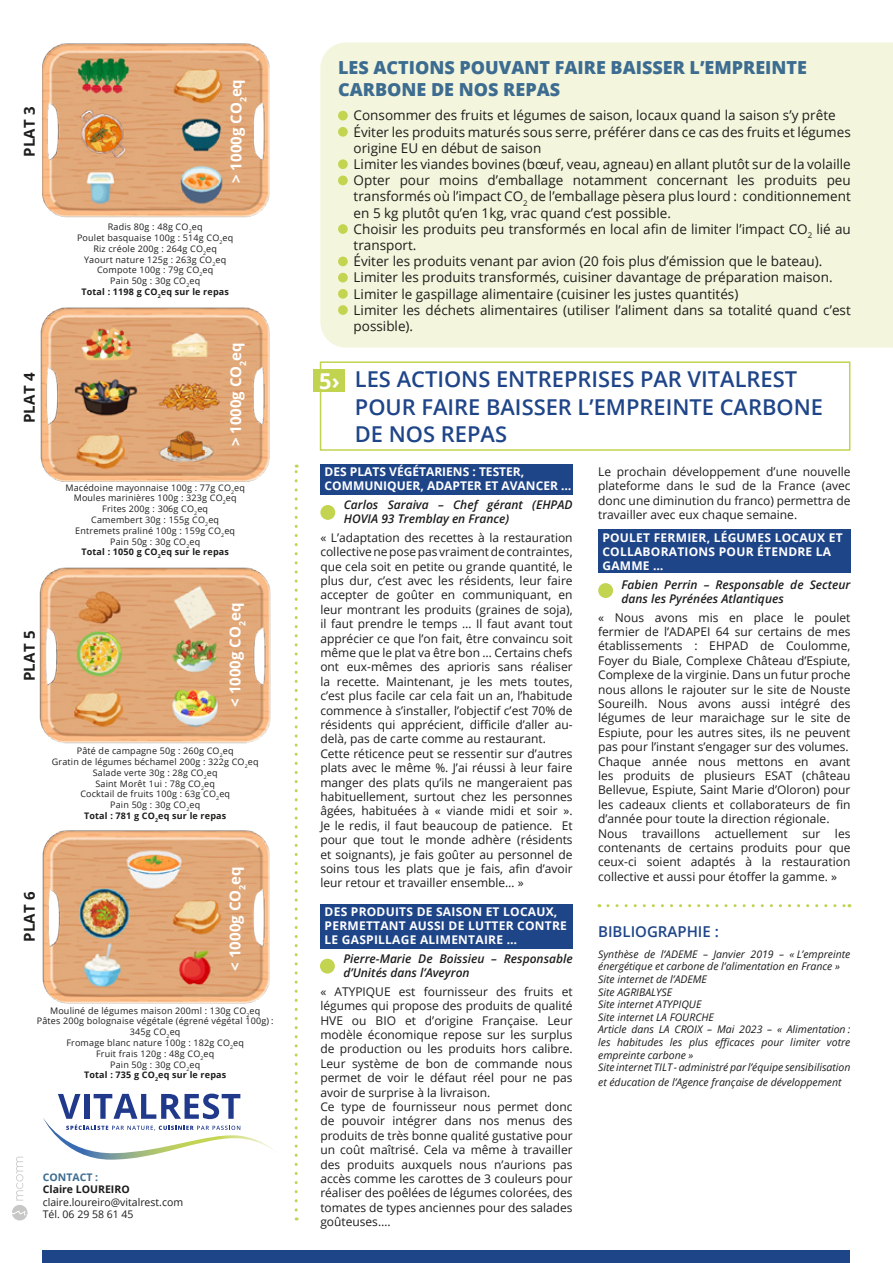
<style>
.page{position:relative;width:893px;height:1263px;background:#fff}
.page>*{position:absolute;margin:0;border:0;box-sizing:border-box;transform-origin:0 0}
.t1{font:600 21.9px/27px "Open Sans";color:#1f4589}
.t2{font:700 21.9px "Open Sans";color:#fff}
.t3{font:800 18px/21.6px "Open Sans";color:#3d6c91}
.t4{font:700 15px "Open Sans";color:#fff}
.t5{font:700 15px "Open Sans";letter-spacing:.02em;color:#1d1d1b}
.t6{font:600 15px "Open Sans";color:#1f4589}
.t7{font:13.5px/16.2px "Open Sans";color:#1d1d1b}
.t8{font:12px/14.4px "Open Sans";color:#1d1d1b}
.t9{font:italic 600 12px/14.4px "Open Sans";color:#1d1d1b}
.t10{font:700 12px/14.1px "Open Sans";letter-spacing:.02em;color:#fff}
.t11{font:700 12px/14.1px "Open Sans";color:#fff}
.t12{font:italic 10.5px/12.6px "Open Sans";color:#1d1d1b}
.t13{font:10.5px/12.6px "Open Sans";color:#1d1d1b}
.t14{font:700 10.5px "Open Sans";color:#1d1d1b}
.t15{font:700 10.5px "Open Sans";color:#3d6c91}
.t16{font:9px/10.8px "Open Sans";letter-spacing:.02em;color:#1d1d1b;text-align:center}
.s1{font-weight:700}
</style>
<div class="page">
<div style="left:320px;top:464px;width:253px;height:31px;background:#1f4589"></div>
<div style="left:320px;top:904px;width:253px;height:45px;background:#1f4589"></div>
<div style="left:598px;top:529px;width:252px;height:44px;background:#1f4589"></div>
<div style="left:320px;top:43px;width:573px;height:305px;background:#f3f6dc"></div>
<div style="left:43px;top:1250px;width:807px;height:13px;background:#1f4589"></div>
<div style="left:338px;top:111px;width:10px;height:9px;background:#c3d450;border-radius:50%"></div>
<div style="left:338px;top:127px;width:10px;height:10px;background:#c3d450;border-radius:50%"></div>
<div style="left:338px;top:159px;width:10px;height:10px;background:#c3d450;border-radius:50%"></div>
<div style="left:338px;top:176px;width:10px;height:9px;background:#c3d450;border-radius:50%"></div>
<div style="left:338px;top:224px;width:10px;height:10px;background:#c3d450;border-radius:50%"></div>
<div style="left:338px;top:257px;width:10px;height:9px;background:#c3d450;border-radius:50%"></div>
<div style="left:338px;top:273px;width:10px;height:9px;background:#c3d450;border-radius:50%"></div>
<div style="left:338px;top:289px;width:10px;height:10px;background:#c3d450;border-radius:50%"></div>
<div style="left:338px;top:305px;width:10px;height:10px;background:#c3d450;border-radius:50%"></div>
<svg style="left:12px;top:1157px;width:16px;height:63px"></svg>
<svg style="left:43px;top:1093px;width:233px;height:67px"></svg>
<img style="left:40px;top:307px;width:230px;height:175px">
<img style="left:40px;top:567px;width:231px;height:177px">
<img style="left:42px;top:830px;width:228px;height:173px">
<img style="left:42px;top:43px;width:228px;height:174px">
<svg style="left:295px;top:465px;width:3px;height:745px"></svg>
<svg style="left:608px;top:904px;width:242px;height:3px"></svg>
<div style="left:320px;top:361px;width:530px;height:90px;border:2px solid #c2d350"></div>
<div style="left:314px;top:370px;width:31px;height:22px;background:#c2d350"></div>
<div style="left:320px;top:505px;width:15px;height:15px;background:#c3d450;border-radius:50%"></div>
<div style="left:320px;top:959px;width:15px;height:14px;background:#c3d450;border-radius:50%"></div>
<div style="left:598px;top:583px;width:15px;height:15px;background:#c3d450;border-radius:50%"></div>
<p class="t5" style="left:19px;top:157px;width:52px;rotate:-90deg">PLAT 3</p>
<p class="t5" style="left:19px;top:423px;width:52px;rotate:-90deg">PLAT 4</p>
<p class="t4" style="left:225px;top:183px;width:105px;rotate:-90deg">&gt; 1000g CO<sub>2</sub>eq</p>
<p class="t16" style="left:77px;top:221px;width:158px">Radis 80g : 48g CO<sub>2</sub>eq<br>Poulet basquaise 100g : 514g CO<sub>2</sub>eq<br>Riz créole 200g : 264g CO<sub>2</sub>eq<br>Yaourt nature 125g : 263g CO<sub>2</sub>eq<br>Compote 100g : 79g CO<sub>2</sub>eq<br>Pain 50g : 30g CO<sub>2</sub>eq<br><span class="s1">Total : 1198 g CO</span><sub>2</sub><span class="s1">eq sur le repas</span></p>
<p class="t4" style="left:225px;top:446px;width:105px;rotate:-90deg">&gt; 1000g CO<sub>2</sub>eq</p>
<p class="t16" style="left:65px;top:482px;width:181px">Macédoine mayonnaise 100g : 77g CO<sub>2</sub>eq<br>Moules marinières 100g : 323g CO<sub>2</sub>eq<br>Frites 200g : 306g CO<sub>2</sub>eq<br>Camembert 30g : 155g CO<sub>2</sub>eq<br>Entremets praliné 100g : 159g CO<sub>2</sub>eq<br>Pain 50g : 30g CO<sub>2</sub>eq<br><span class="s1">Total : 1050 g CO</span><sub>2</sub><span class="s1">eq sur le repas</span></p>
<p class="t5" style="left:19px;top:681px;width:52px;rotate:-90deg">PLAT 5</p>
<p class="t4" style="left:224px;top:707px;width:105px;rotate:-90deg">&lt; 1000g CO<sub>2</sub>eq</p>
<p class="t16" style="left:52px;top:745px;width:208px">Pâté de campagne 50g : 260g CO<sub>2</sub>eq<br>Gratin de légumes béchamel 200g : 322g CO<sub>2</sub>eq<br>Salade verte 30g : 28g CO<sub>2</sub>eq<br>Saint Morêt 1ui : 78g CO<sub>2</sub>eq<br>Cocktail de fruits 100g : 63g CO<sub>2</sub>eq<br>Pain 50g : 30g CO<sub>2</sub>eq<br><span class="s1">Total : 781 g CO</span><sub>2</sub><span class="s1">eq sur le repas</span></p>
<p class="t5" style="left:19px;top:942px;width:52px;rotate:-90deg">PLAT 6</p>
<p class="t4" style="left:224px;top:970px;width:105px;rotate:-90deg">&lt; 1000g CO<sub>2</sub>eq</p>
<p class="t16" style="left:37px;top:1005px;width:238px">Mouliné de légumes maison 200ml : 130g CO<sub>2</sub>eq<br>Pâtes 200g bolognaise végétale (égrené végétal 100g) :<br>345g CO<sub>2</sub>eq<br>Fromage blanc nature 100g : 182g CO<sub>2</sub>eq<br>Fruit frais 120g : 48g CO<sub>2</sub>eq<br>Pain 50g : 30g CO<sub>2</sub>eq<br><span class="s1">Total : 735 g CO</span><sub>2</sub><span class="s1">eq sur le repas</span></p>
<p class="t15" style="left:43px;top:1169px;width:57px">CONTACT :</p>
<p class="t14" style="left:43px;top:1182px;width:88px">Claire LOUREIRO</p>
<p class="t13" style="left:43px;top:1195px;width:142px">claire.loureiro@vitalrest.com<br>Tél. 06 29 58 61 45</p>
<h2 class="t3" style="left:338px;top:56px;width:471px">LES ACTIONS POUVANT FAIRE BAISSER L’EMPREINTE<br>CARBONE DE NOS REPAS</h2>
<p class="t7" style="left:354px;top:107px;width:499px">Consommer des fruits et légumes de saison, locaux quand la saison s’y prête Éviter les produits maturés sous serre, préférer dans ce cas des fruits et légumes origine EU en début de saison<br>Limiter les viandes bovines (bœuf, veau, agneau) en allant plutôt sur de la volaille Opter pour moins d’emballage notamment concernant les produits peu transformés où l’impact CO<sub>2</sub> de l’emballage pèsera plus lourd : conditionnement en 5 kg plutôt qu’en 1kg, vrac quand c’est possible.<br>Choisir les produits peu transformés en local afin de limiter l’impact CO<sub>2</sub> lié au transport.<br>Éviter les produits venant par avion (20 fois plus d’émission que le bateau).<br>Limiter les produits transformés, cuisiner davantage de préparation maison.<br>Limiter le gaspillage alimentaire (cuisiner les justes quantités)<br>Limiter les déchets alimentaires (utiliser l’aliment dans sa totalité quand c’est possible).</p>
<h1 class="t2" style="left:319px;top:365px;width:22px">5›</h1>
<h1 class="t1" style="left:355px;top:366px;width:470px">LES ACTIONS ENTREPRISES PAR VITALREST<br>POUR FAIRE BAISSER L’EMPREINTE CARBONE<br>DE NOS REPAS</h1>
<p class="t11" style="left:325px;top:464px;width:248px">DES PLATS VÉGÉTARIENS : TESTER,<br>COMMUNIQUER, ADAPTER ET AVANCER …</p>
<p class="t9" style="left:344px;top:497px;width:230px">Carlos Saraiva – Chef gérant (EHPAD<br>HOVIA 93 Tremblay en France)</p>
<p class="t8" style="left:320px;top:530px;width:254px">« L’adaptation des recettes à la restauration collective ne pose pas vraiment de contraintes, que cela soit en petite ou grande quantité, le plus dur, c’est avec les résidents, leur faire accepter de goûter en communiquant, en leur montrant les produits (graines de soja), il faut prendre le temps … Il faut avant tout apprécier ce que l’on fait, être convaincu soit même que le plat va être bon … Certains chefs ont eux-mêmes des aprioris sans réaliser la recette. Maintenant, je les mets toutes, c’est plus facile car cela fait un an, l’habitude commence à s’installer, l’objectif c’est 70% de résidents qui apprécient, difficile d’aller au&shy;delà, pas de carte comme au restaurant.<br>Cette réticence peut se ressentir sur d’autres plats avec le même %. J’ai réussi à leur faire manger des plats qu’ils ne mangeraient pas habituellement, surtout chez les personnes âgées, habituées à « viande midi et soir ».<br>Je le redis, il faut beaucoup de patience. Et pour que tout le monde adhère (résidents et soignants), je fais goûter au personnel de soins tous les plats que je fais, afin d’avoir leur retour et travailler ensemble… »</p>
<p class="t10" style="left:325px;top:904px;width:244px">DES PRODUITS DE SAISON ET LOCAUX,<br>PERMETTANT AUSSI DE LUTTER CONTRE<br>LE GASPILLAGE ALIMENTAIRE …</p>
<p class="t9" style="left:343px;top:951px;width:231px">Pierre-Marie De Boissieu – Responsable d’Unités dans l’Aveyron</p>
<p class="t8" style="left:320px;top:984px;width:254px">« ATYPIQUE est fournisseur des fruits et légumes qui propose des produits de qualité HVE ou BIO et d’origine Française. Leur modèle économique repose sur les surplus de production ou les produits hors calibre.<br>Leur système de bon de commande nous permet de voir le défaut réel pour ne pas avoir de surprise à la livraison.<br>Ce type de fournisseur nous permet donc de pouvoir intégrer dans nos menus des produits de très bonne qualité gustative pour un coût maîtrisé. Cela va même à travailler des produits auxquels nous n’aurions pas accès comme les carottes de 3 couleurs pour réaliser des poêlées de légumes colorées, des tomates de types anciennes pour des salades goûteuses….</p>
<p class="t8" style="left:598px;top:464px;width:254px;text-align:justify">Le prochain développement d’une nouvelle plateforme dans le sud de la France (avec donc une diminution du franco) permettra de travailler avec eux chaque semaine.</p>
<p class="t10" style="left:602px;top:530px;width:242px">POULET FERMIER, LÉGUMES LOCAUX ET<br>COLLABORATIONS POUR ÉTENDRE LA<br>GAMME …</p>
<p class="t9" style="left:622px;top:577px;width:230px">Fabien Perrin – Responsable de Secteur dans les Pyrénées Atlantiques</p>
<p class="t8" style="left:598px;top:610px;width:254px">« Nous avons mis en place le poulet fermier de l’ADAPEI 64 sur certains de mes établissements : EHPAD de Coulomme, Foyer du Biale, Complexe Château d’Espiute, Complexe de la virginie. Dans un futur proche nous allons le rajouter sur le site de Nouste Soureilh. Nous avons aussi intégré des légumes de leur maraichage sur le site de Espiute, pour les autres sites, ils ne peuvent pas pour l’instant s’engager sur des volumes.<br>Chaque année nous mettons en avant les produits de plusieurs ESAT (château Bellevue, Espiute, Saint Marie d’Oloron) pour les cadeaux clients et collaborateurs de fin d’année pour toute la direction régionale.<br>Nous travaillons actuellement sur les contenants de certains produits pour que ceux-ci soient adaptés à la restauration collective et aussi pour étoffer la gamme. »</p>
<p class="t6" style="left:598px;top:921px;width:122px">BIBLIOGRAPHIE :</p>
<p class="t12" style="left:598px;top:947px;width:254px">Synthèse de l’ADEME – Janvier 2019 – « L’empreinte énergétique et carbone de l’alimentation en France » Site internet de l’ADEME<br>Site AGRIBALYSE<br>Site internet ATYPIQUE<br>Site internet LA FOURCHE<br>Article dans LA CROIX – Mai 2023 – « Alimentation : les habitudes les plus efficaces pour limiter votre empreinte carbone »<br>Site internet TILT - administré par l’équipe sensibilisation</p>
<p class="t12" style="left:598px;top:1075px;width:245px">et éducation de l’Agence française de développement</p>
</div>
